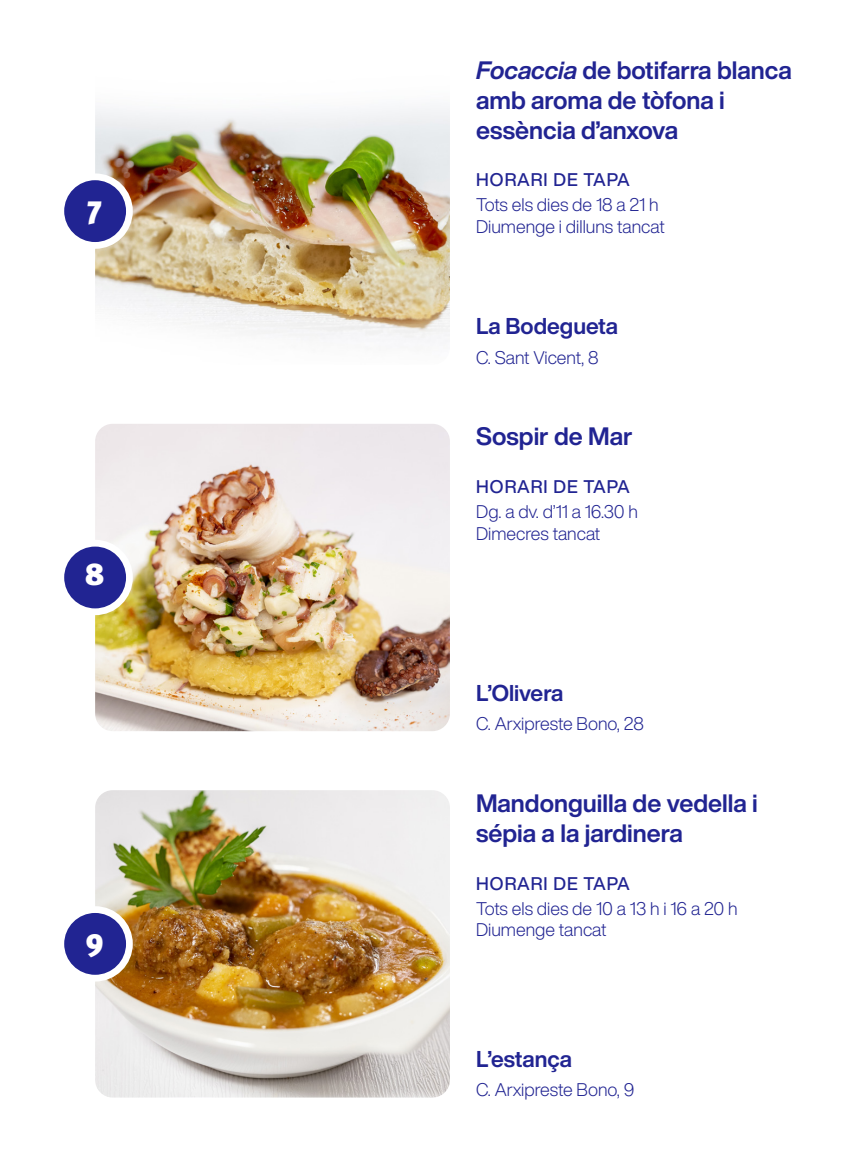
<style>
.page{position:relative;width:868px;height:1155px;background:#fff}
.page>*{position:absolute;margin:0;border:0;box-sizing:border-box;transform-origin:0 0}
.t1{font:900 31.5px "Meta Pro";color:#fff}
.t2{font:700 24.75px/29.7px "Helvetica Now Display";color:#212492}
.t3{font:700 22.5px "Helvetica Now Display";color:#212492}
.t4{font:300 18px/21.6px "Helvetica Now Display";color:#212492}
.t5{font:500 18px "Helvetica Now Display";letter-spacing:.045em;color:#212492}
.s1{font-style:italic}
</style>
<div class="page">
<img style="left:95px;top:790px;width:355px;height:307px">
<div style="left:61px;top:909px;width:68px;height:69px;background:#212492;border-radius:50%"></div>
<div style="left:57px;top:906px;width:76px;height:75px;border:7px solid #fff;border-radius:50%"></div>
<img style="left:95px;top:108px;width:355px;height:232px">
<div style="left:61px;top:177px;width:68px;height:68px;background:#212492;border-radius:50%"></div>
<div style="left:57px;top:173px;width:76px;height:76px;border:7px solid #fff;border-radius:50%"></div>
<img style="left:95px;top:424px;width:355px;height:307px">
<div style="left:61px;top:543px;width:68px;height:68px;background:#212492;border-radius:50%"></div>
<div style="left:57px;top:540px;width:76px;height:75px;border:7px solid #fff;border-radius:50%"></div>
<h1 class="t1" style="left:87px;top:188px;width:16px">7</h1>
<h1 class="t1" style="left:85px;top:554px;width:21px">8</h1>
<h1 class="t1" style="left:85px;top:920px;width:20px">9</h1>
<h2 class="t2" style="left:476px;top:55px;width:317px"><span class="s1">Focaccia</span> de botifarra blanca amb aroma de tòfona i essència d’anxova</h2>
<p class="t5" style="left:476px;top:167px;width:155px">HORARI DE TAPA</p>
<p class="t4" style="left:476px;top:193px;width:190px">Tots els dies de 18 a 21 h<br>Diumenge i dilluns tancat</p>
<p class="t3" style="left:476px;top:311px;width:143px">La Bodegueta</p>
<p class="t4" style="left:476px;top:346px;width:124px">C. Sant Vicent, 8</p>
<h2 class="t2" style="left:476px;top:422px;width:158px">Sospir de Mar</h2>
<p class="t5" style="left:476px;top:474px;width:155px">HORARI DE TAPA</p>
<p class="t4" style="left:476px;top:500px;width:163px">Dg. a dv. d’11 a 16.30 h<br>Dimecres tancat</p>
<p class="t3" style="left:476px;top:677px;width:89px">L’Olivera</p>
<p class="t4" style="left:476px;top:712px;width:169px">C. Arxipreste Bono, 28</p>
<h2 class="t2" style="left:476px;top:788px;width:283px">Mandonguilla de vedella i sépia a la jardinera</h2>
<p class="t5" style="left:476px;top:871px;width:155px">HORARI DE TAPA</p>
<p class="t4" style="left:476px;top:897px;width:263px">Tots els dies de 10 a 13 h i 16 a 20 h<br>Diumenge tancat</p>
<p class="t3" style="left:476px;top:1043px;width:97px">L’estança</p>
<p class="t4" style="left:476px;top:1079px;width:160px">C. Arxipreste Bono, 9</p>
</div>
